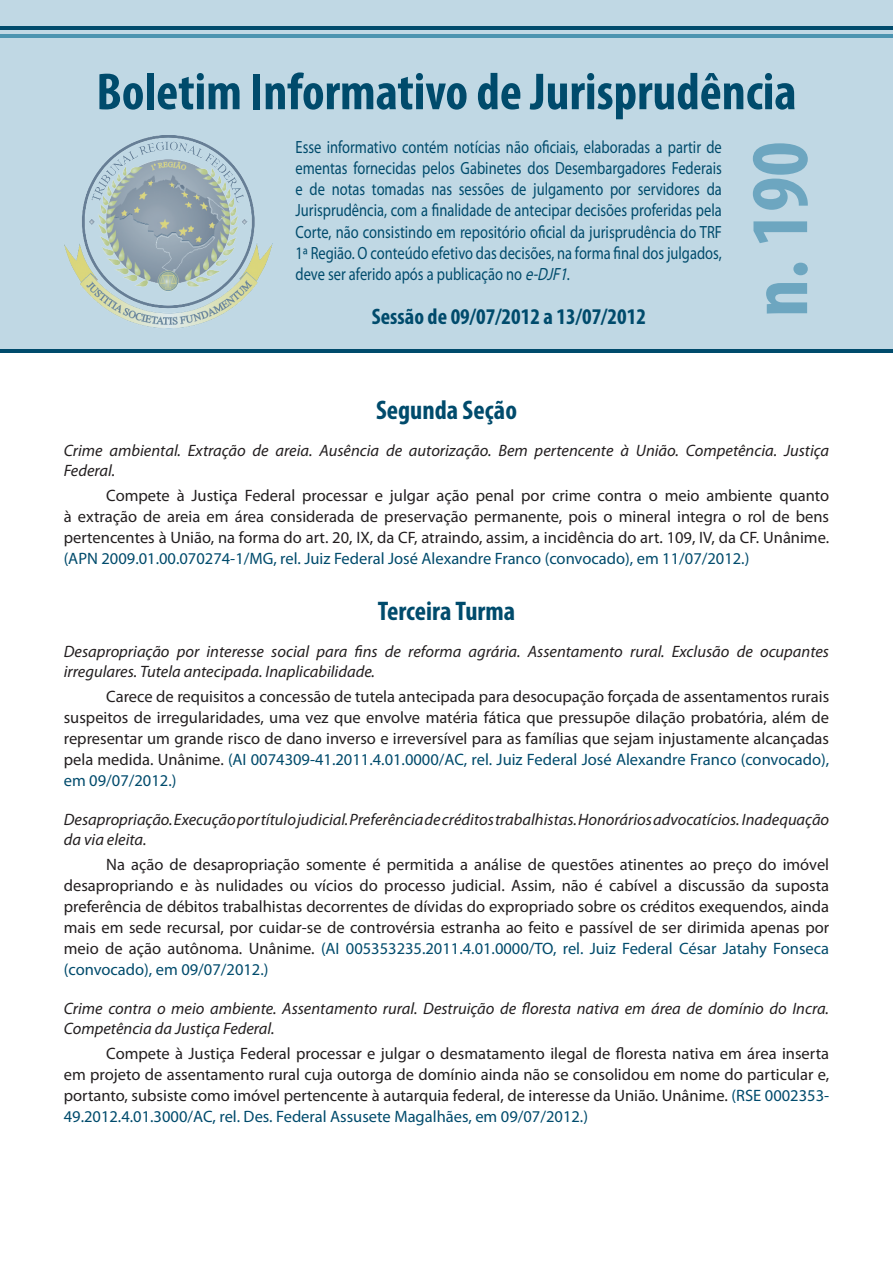
<style>
.page{position:relative;width:893px;height:1263px;background:#fff}
.page>*{position:absolute;margin:0;border:0;box-sizing:border-box;transform-origin:0 0}
.t1{font:700 condensed 82.5px "Myriad Pro";color:#6da6c0}
.t2{font:700 condensed 52.5px "Myriad Pro";color:#004b6c}
.TÍTULO{font:700 condensed 27px "Myriad Pro";color:#004b6c}
.t3{font:700 condensed 22.5px "Myriad Pro";color:#004b6c}
.t4{font:17.7px/21.3px "Myriad Pro";color:#004b6c;text-align:justify;scale:.82 1}
.Texto_EMENTA{font:16.5px/21px "Myriad Pro";color:#231f20;text-align:justify}
.Cabeça_EMENTA{font:italic 16.5px/19.8px "Myriad Pro";color:#231f20}
.s1{font-style:italic}
.s2{color:#004b6c}
</style>
<div class="page">
<div style="left:0;top:0;width:893px;height:352px;background:#c0d8e4"></div>
<hr style="left:0;top:349px;width:893px;height:3px;background:#004b6c">
<hr style="left:0;top:35px;width:893px;height:3px;background:#4b94b0">
<hr style="left:0;top:26px;width:893px;height:3px;background:#004b6c">
<img style="left:64px;top:135px;width:209px;height:193px">
<p class="t2" style="left:96px;top:59px;width:702px">Boletim Informativo de Jurisprudência</p>
<p class="t4" style="left:296px;top:136px;width:521px">Esse informativo contém notícias não oficiais, elaboradas a partir de ementas fornecidas pelos Gabinetes dos Desembargadores Federais e de notas tomadas nas sessões de julgamento por servidores da Jurisprudência, com a finalidade de antecipar decisões proferidas pela Corte, não consistindo em repositório oficial da jurisprudência do TRF 1ª Região. O conteúdo efetivo das decisões, na forma final dos julgados, deve ser aferido após a publicação no <span class="s1">e-DJF1</span>.</p>
<p class="t3" style="left:372px;top:302px;width:276px">Sessão de 09/07/2012 a 13/07/2012</p>
<p class="t1" style="left:728px;top:317px;width:177px;rotate:-90deg">n. 190</p>
<p class="TÍTULO" style="left:376px;top:393px;width:142px">Segunda Seção</p>
<p class="Cabeça_EMENTA" style="left:64px;top:440px;width:767px">Crime ambiental. Extração de areia. Ausência de autorização. Bem pertencente à União. Competência. Justiça<br>Federal.</p>
<p class="Texto_EMENTA" style="left:64px;top:485px;width:767px;text-indent:43px">Compete à Justiça Federal processar e julgar ação penal por crime contra o meio ambiente quanto à extração de areia em área considerada de preservação permanente, pois o mineral integra o rol de bens pertencentes à União, na forma do art. 20, IX, da CF, atraindo, assim, a incidência do art. 109, IV, da CF. Unânime. <span class="s2">(APN 2009.01.00.070274-1/MG, rel. Juiz Federal José Alexandre Franco (convocado), em 11/07/2012.)</span></p>
<p class="TÍTULO" style="left:378px;top:594px;width:139px">Terceira Turma</p>
<p class="Cabeça_EMENTA" style="left:64px;top:641px;width:767px">Desapropriação por interesse social para fins de reforma agrária. Assentamento rural. Exclusão de ocupantes irregulares. Tutela antecipada. Inaplicabilidade.</p>
<p class="Texto_EMENTA" style="left:64px;top:685px;width:767px;text-indent:43px">Carece de requisitos a concessão de tutela antecipada para desocupação forçada de assentamentos rurais suspeitos de irregularidades, uma vez que envolve matéria fática que pressupõe dilação probatória, além de representar um grande risco de dano inverso e irreversível para as famílias que sejam injustamente alcançadas pela medida. Unânime. <span class="s2">(AI 0074309-41.2011.4.01.0000/AC, rel. Juiz Federal José Alexandre Franco (convocado), em 09/07/2012.)</span></p>
<p class="Cabeça_EMENTA" style="left:64px;top:809px;width:767px">Desapropriação. Execução por título judicial. Preferência de créditos trabalhistas. Honorários advocatícios. Inadequação da via eleita.</p>
<p class="Texto_EMENTA" style="left:64px;top:853px;width:767px;text-indent:43px">Na ação de desapropriação somente é permitida a análise de questões atinentes ao preço do imóvel desapropriando e às nulidades ou vícios do processo judicial. Assim, não é cabível a discussão da suposta preferência de débitos trabalhistas decorrentes de dívidas do expropriado sobre os créditos exequendos, ainda mais em sede recursal, por cuidar-se de controvérsia estranha ao feito e passível de ser dirimida apenas por meio de ação autônoma. Unânime. <span class="s2">(AI 005353235.2011.4.01.0000/TO, rel. Juiz Federal César Jatahy Fonseca (convocado), em 09/07/2012.)</span></p>
<p class="Cabeça_EMENTA" style="left:64px;top:998px;width:767px">Crime contra o meio ambiente. Assentamento rural. Destruição de floresta nativa em área de domínio do Incra.<br>Competência da Justiça Federal.</p>
<p class="Texto_EMENTA" style="left:64px;top:1042px;width:767px;text-indent:43px">Compete à Justiça Federal processar e julgar o desmatamento ilegal de floresta nativa em área inserta em projeto de assentamento rural cuja outorga de domínio ainda não se consolidou em nome do particular e, portanto, subsiste como imóvel pertencente à autarquia federal, de interesse da União. Unânime. <span class="s2">(RSE 0002353- 49.2012.4.01.3000/AC, rel. Des. Federal Assusete Magalhães, em 09/07/2012.)</span></p>
</div>
